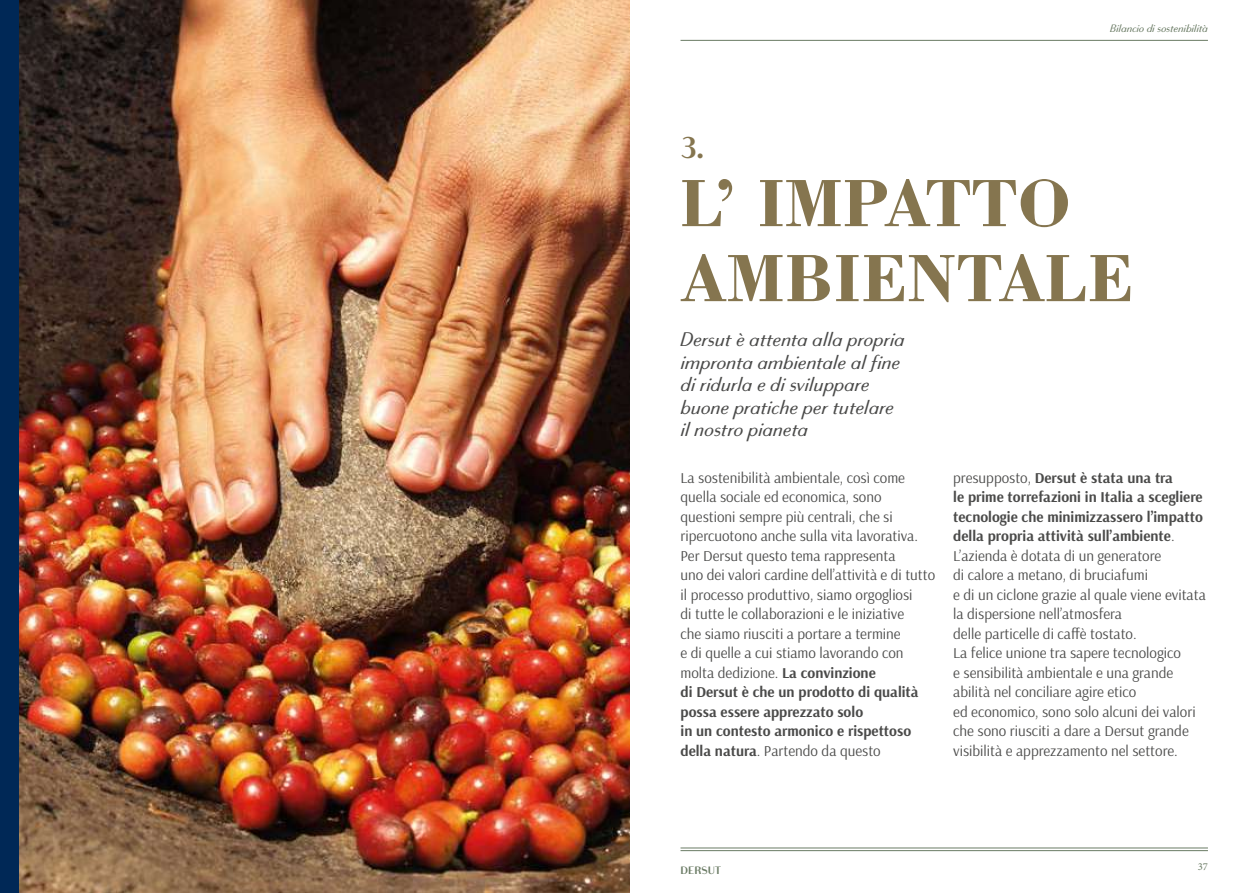
<style>
.page{position:relative;width:1259px;height:893px;background:#fff}
.page>*{position:absolute;margin:0;border:0;box-sizing:border-box;transform-origin:0 0}
.t1{font:700 69px/75px "Bodoni Std";color:#85754f}
.t2{font:700 30px "Bodoni Sans Text";color:#85754f}
.t3{font:italic 19.5px/22.5px "Bodoni Sans Text";color:#4a4a49}
.t4{font:15px/19.5px "Arsenal";color:#4a4a49}
.t5{font:italic 10.65px "Bodoni Sans Text";color:#6a7b64}
.t6{font:700 10.65px "Bodoni Sans Text";color:#6a7b64}
.t7{font:10.65px "Minion Pro";color:#6a7b64}
.s1{font-weight:700}
</style>
<div class="page">
<hr style="left:680px;top:40px;width:528px;height:1px;background:#6a7b64">
<hr style="left:680px;top:848px;width:528px;height:1px;background:#6a7b64">
<hr style="left:680px;top:850px;width:528px;height:1px;background:#6a7b64">
<img style="left:18px;top:0;width:611px;height:893px">
<div style="left:0;top:0;width:18px;height:893px;background:#002856"></div>
<h2 class="t2" style="left:680px;top:131px;width:25px">3.</h2>
<p class="t5" style="left:1110px;top:22px;width:99px">Bilancio di sostenibilità</p>
<h1 class="t1" style="left:680px;top:164px;width:454px">L’ IMPATTO<br>AMBIENTALE</h1>
<h3 class="t3" style="left:680px;top:329px;width:226px">Dersut è attenta alla propria impronta ambientale al fine di ridurla e di sviluppare buone pratiche per tutelare il nostro pianeta</h3>
<p class="t4" style="left:680px;top:468px;width:256px">La sostenibilità ambientale, così come quella sociale ed economica, sono questioni sempre più centrali, che si ripercuotono anche sulla vita lavorativa.<br>Per Dersut questo tema rappresenta<br>uno dei valori cardine dell’attività e di tutto il processo produttivo, siamo orgogliosi<br>di tutte le collaborazioni e le iniziative<br>che siamo riusciti a portare a termine<br>e di quelle a cui stiamo lavorando con molta dedizione. <span class="s1">La convinzione<br>di Dersut è che un prodotto di qualità possa essere apprezzato solo<br>in un contesto armonico e rispettoso della natura</span>. Partendo da questo</p>
<p class="t4" style="left:953px;top:468px;width:254px">presupposto, <span class="s1">Dersut è stata una tra<br>le prime torrefazioni in Italia a scegliere tecnologie che minimizzassero l’impatto della propria attività sull’ambiente</span>.<br>L’azienda è dotata di un generatore<br>di calore a metano, di bruciafumi<br>e di un ciclone grazie al quale viene evitata la dispersione nell’atmosfera<br>delle particelle di caffè tostato.<br>La felice unione tra sapere tecnologico<br>e sensibilità ambientale e una grande abilità nel conciliare agire etico<br>ed economico, sono solo alcuni dei valori che sono riusciti a dare a Dersut grande visibilità e apprezzamento nel settore.</p>
<p class="t6" style="left:680px;top:864px;width:42px">DERSUT</p>
<p class="t7" style="left:1197px;top:859px;width:12px">37</p>
</div>
